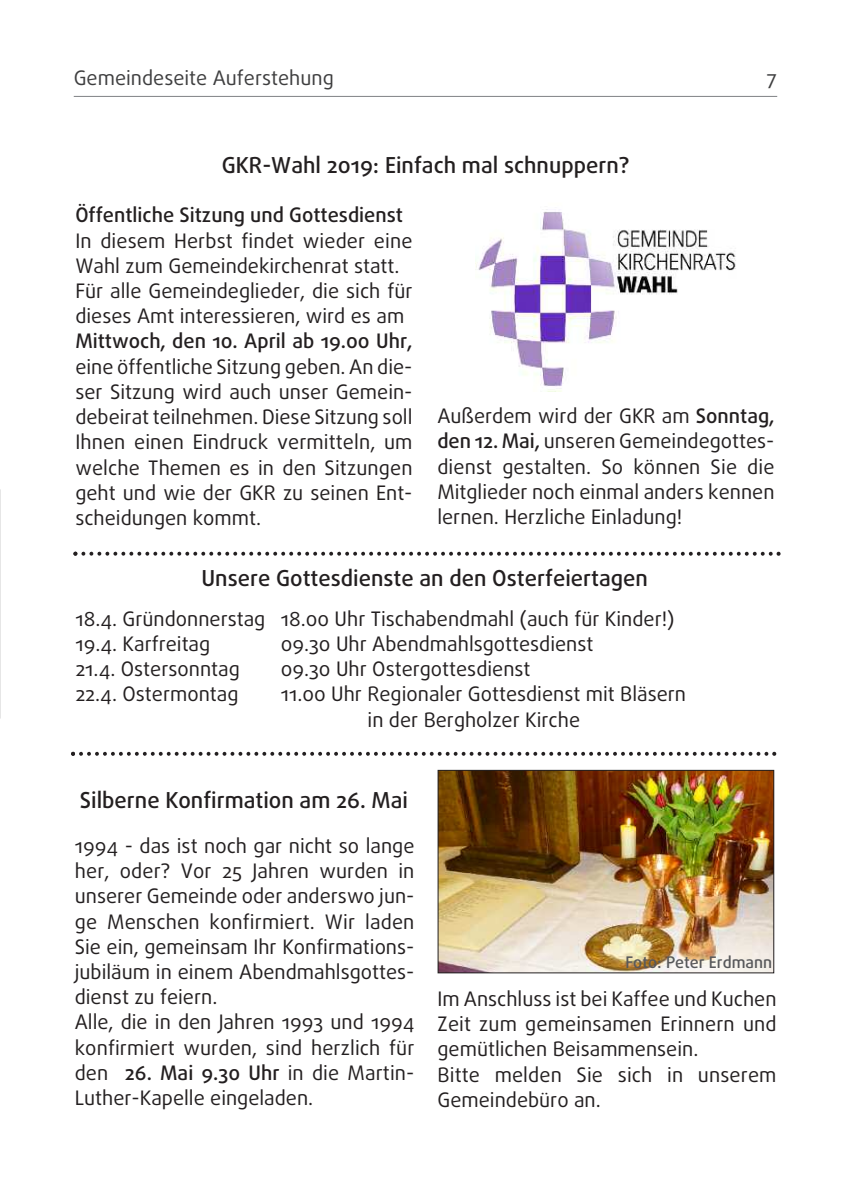
<style>
.page{position:relative;width:851px;height:1191px;background:#fff}
.page>*{position:absolute;margin:0;border:0;box-sizing:border-box;transform-origin:0 0}
.t1{font:500 22px "Daxline";color:#231f20}
.t2{font:20px/25.2px "Daxline";color:#231f20}
.t3{font:500 20px "Daxline";color:#231f20}
.t4{font:20px "Daxline";color:#3e3e3f}
.t5{font:500 16px "Daxline";color:#57585a}
.s1{font-weight:500}
</style>
<div class="page">
<hr style="left:74px;top:96px;width:703px;height:1px;background:#808285">
<svg style="left:73px;top:551px;width:707px;height:5px"></svg>
<img style="left:475px;top:209px;width:261px;height:183px">
<svg style="left:0;top:489px;width:1px;height:229px"></svg>
<svg style="left:71px;top:752px;width:705px;height:4px"></svg>
<img style="left:439px;top:772px;width:333px;height:199px">
<div style="left:437px;top:770px;width:337px;height:203px;border:1px solid #231f20"></div>
<p class="t4" style="left:74px;top:70px;width:261px">Gemeindeseite Auferstehung</p>
<p class="t4" style="left:766px;top:70px;width:12px">7</p>
<p class="t1" style="left:222px;top:156px;width:409px">GKR-Wahl 2019: Einfach mal schnuppern?</p>
<p class="t3" style="left:75px;top:207px;width:329px">Öffentliche Sitzung und Gottesdienst</p>
<p class="t2" style="left:75px;top:229px;width:338px">In diesem Herbst findet wieder eine Wahl zum Gemeindekirchenrat statt.<br>Für alle Gemeindeglieder, die sich für dieses Amt interessieren, wird es am</p>
<p class="t3" style="left:75px;top:333px;width:338px">Mittwoch, den 10. April ab 19.00 Uhr,</p>
<p class="t2" style="left:75px;top:355px;width:338px;text-align:justify">eine öffentliche Sitzung geben. An die&shy;ser Sitzung wird auch unser Gemein&shy;debeirat teilnehmen. Diese Sitzung soll Ihnen einen Eindruck vermitteln, um welche Themen es in den Sitzungen geht und wie der GKR zu seinen Ent&shy;scheidungen kommt.</p>
<p class="t2" style="left:437px;top:405px;width:338px;text-align:justify">Außerdem wird der GKR am <span class="s1">Sonntag, den 12. Mai,</span> unseren Gemeindegottes&shy;dienst gestalten. So können Sie die Mitglieder noch einmal anders kennen lernen. Herzliche Einladung!</p>
<p class="t1" style="left:201px;top:569px;width:448px">Unsere Gottesdienste an den Osterfeiertagen</p>
<p class="t2" style="left:75px;top:607px;width:191px">18.4. Gründonnerstag<br>19.4. Karfreitag<br>21.4. Ostersonntag<br>22.4. Ostermontag</p>
<p class="t2" style="left:281px;top:607px;width:395px">18.00 Uhr Tischabendmahl (auch für Kinder!)</p>
<p class="t2" style="left:281px;top:632px;width:314px">09.30 Uhr Abendmahlsgottesdienst</p>
<p class="t2" style="left:281px;top:658px;width:251px">09.30 Uhr Ostergottesdienst</p>
<p class="t2" style="left:281px;top:683px;width:407px">11.00 Uhr Regionaler Gottesdienst mit Bläsern</p>
<p class="t2" style="left:367px;top:708px;width:214px">in der Bergholzer Kirche</p>
<p class="t1" style="left:80px;top:790px;width:329px">Silberne Konfirmation am 26. Mai</p>
<p class="t2" style="left:75px;top:834px;width:341px">1994 - das ist noch gar nicht so lange her, oder? Vor 25 Jahren wurden in unserer Gemeinde oder anderswo jun&shy;ge Menschen konfirmiert. Wir laden Sie ein, gemeinsam Ihr Konfirmations&shy;jubiläum in einem Abendmahlsgottes&shy;dienst zu feiern.<br>Alle, die in den Jahren 1993 und 1994 konfirmiert wurden, sind herzlich für den <span class="s1">26. Mai 9.30 Uhr</span> in die Martin-Luther-Kapelle eingeladen.</p>
<p class="t5" style="left:625px;top:955px;width:148px">Foto: Peter Erdmann</p>
<p class="t2" style="left:437px;top:987px;width:340px">Im Anschluss ist bei Kaffee und Kuchen<br>Zeit zum gemeinsamen Erinnern und gemütlichen Beisammensein.<br>Bitte melden Sie sich in unserem<br>Gemeindebüro an.</p>
</div>
